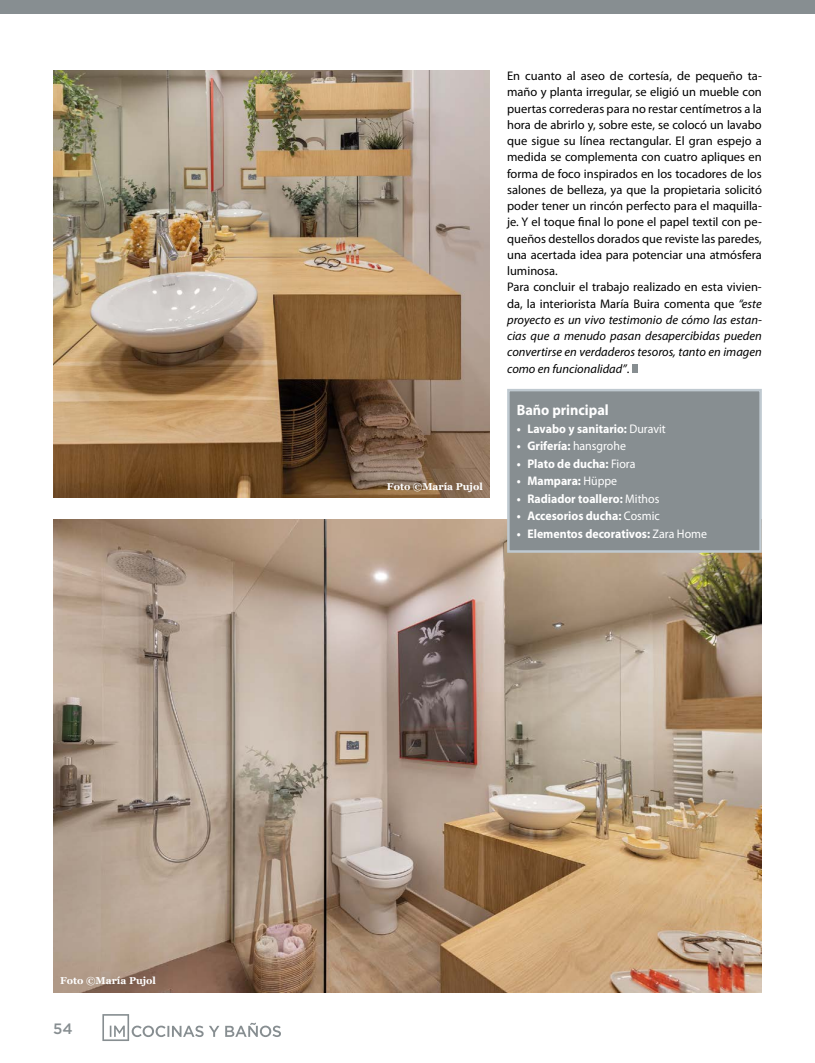
<style>
.page{position:relative;width:815px;height:1063px;background:#fff}
.page>*{position:absolute;margin:0;border:0;box-sizing:border-box;transform-origin:0 0}
.t1{font:700 15px "Myriad Pro";color:#fff;scale:.95 1}
.t2{font:500 15px "Gotham";color:#878e91}
.t3{font:12.5px/16.2px "Myriad Pro";color:#000}
.t4{font:700 12.5px "Myriad Pro";color:#fff;scale:.95 1}
.t5{font:700 10px "Georgia";color:#fff}
.s1{font-style:italic}
.s2{font-weight:400}
</style>
<div class="page">
<div style="left:0;top:0;width:815px;height:14px;background:#878e91"></div>
<svg style="left:102px;top:1014px;width:117px;height:27px"></svg>
<svg style="left:225px;top:1023px;width:56px;height:14px"></svg>
<div style="left:632px;top:364px;width:5px;height:9px;background:#878e91"></div>
<img style="left:53px;top:520px;width:709px;height:472px">
<img style="left:53px;top:71px;width:436px;height:427px">
<div style="left:508px;top:390px;width:253px;height:162px;background:#878e91"></div>
<div style="left:507px;top:389px;width:255px;height:164px;border:2px solid #bfc9d0"></div>
<p class="t5" style="left:60px;top:974px;width:97px">Foto ©María Pujol</p>
<p class="t2" style="left:53px;top:1018px;width:21px">54</p>
<p class="t5" style="left:387px;top:480px;width:97px">Foto ©María Pujol</p>
<p class="t3" style="left:507px;top:68px;width:256px">En cuanto al aseo de cortesía, de pequeño ta&shy;maño y planta irregular, se eligió un mueble con puertas correderas para no restar centímetros a la hora de abrirlo y, sobre este, se colocó un lavabo que sigue su línea rectangular. El gran espejo a medida se complementa con cuatro apliques en forma de foco inspirados en los tocadores de los salones de belleza, ya que la propietaria solicitó poder tener un rincón perfecto para el maquilla&shy;je. Y el toque final lo pone el papel textil con pe&shy;queños destellos dorados que reviste las paredes, una acertada idea para potenciar una atmósfera luminosa.<br>Para concluir el trabajo realizado en esta vivien&shy;da, la interiorista María Buira comenta que <span class="s1">“este proyecto es un vivo testimonio de cómo las estan&shy;cias que a menudo pasan desapercibidas pueden convertirse en verdaderos tesoros, tanto en imagen como en funcionalidad”</span>.</p>
<p class="t1" style="left:517px;top:400px;width:98px">Baño principal</p>
<p class="t4" style="left:517px;top:420px;width:158px">• Lavabo y sanitario: <span class="s2">Duravit</span></p>
<p class="t4" style="left:517px;top:438px;width:117px">• Grifería: <span class="s2">hansgrohe</span></p>
<p class="t4" style="left:517px;top:455px;width:126px">• Plato de ducha: <span class="s2">Fiora</span></p>
<p class="t4" style="left:517px;top:473px;width:107px">• Mampara: <span class="s2">Hüppe</span></p>
<p class="t4" style="left:517px;top:490px;width:152px">• Radiador toallero: <span class="s2">Mithos</span></p>
<p class="t4" style="left:517px;top:508px;width:152px">• Accesorios ducha: <span class="s2">Cosmic</span></p>
<p class="t4" style="left:517px;top:525px;width:202px">• Elementos decorativos: <span class="s2">Zara Home</span></p>
</div>
